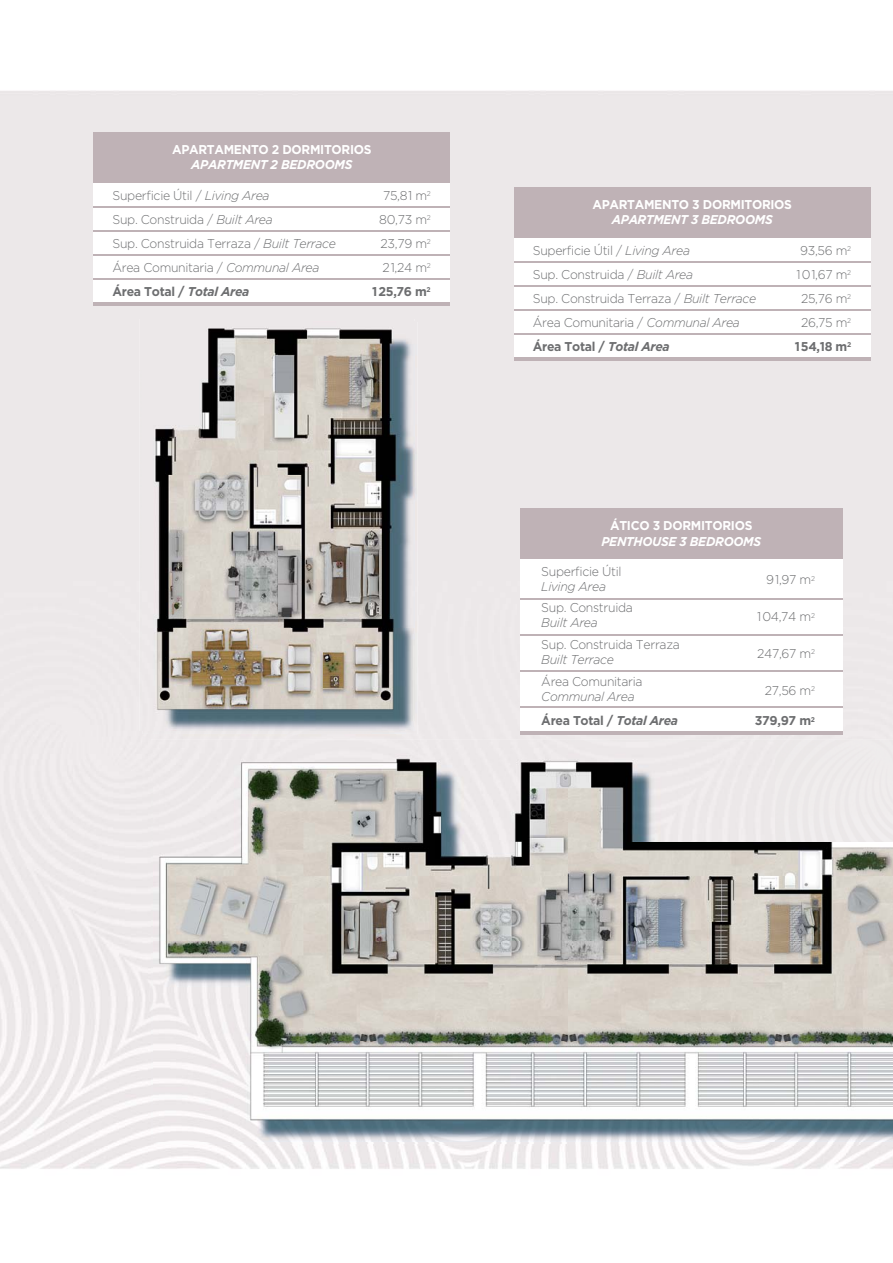
<style>
.page{position:relative;width:893px;height:1263px;background:#fff}
.page>*{position:absolute;margin:0;border:0;box-sizing:border-box;transform-origin:0 0}
.t1{font:300 12.75px/24px "Gotham";letter-spacing:-.025em;color:#6d6e70;scale:.96 1}
.t2{font:300 12.75px/24px "Gotham";letter-spacing:-.025em;color:#6d6e70;text-align:center}
.t3{font:700 12.75px "Gotham";letter-spacing:-.025em;color:#fff;scale:.95 1}
.t4{font:italic 300 12.75px/24px "Gotham";letter-spacing:-.025em;color:#6d6e70;scale:.96 1}
.t5{font:italic 700 12.75px "Gotham";letter-spacing:-.025em;color:#fff;scale:.95 1}
.t6{font:700 12.75px "Gotham";color:#6d6e70}
.s1{font-style:italic}
.s2{font-weight:700}
.s3{font-weight:700;font-style:italic}
.s4{font-weight:700;font-style:normal}
</style>
<div class="page">
<div style="left:520px;top:508px;width:323px;height:51px;background:#bfb2b6"></div>
<hr style="left:520px;top:598px;width:323px;height:1px;background:#bfb2b6">
<hr style="left:520px;top:634px;width:323px;height:1px;background:#bfb2b6">
<hr style="left:520px;top:670px;width:323px;height:2px;background:#bfb2b6">
<hr style="left:520px;top:706px;width:323px;height:2px;background:#bfb2b6">
<hr style="left:520px;top:732px;width:323px;height:3px;background:#bfb2b6">
<div style="left:514px;top:187px;width:356px;height:50px;background:#bfb2b6"></div>
<hr style="left:514px;top:262px;width:356px;height:1px;background:#bfb2b6">
<hr style="left:514px;top:286px;width:356px;height:1px;background:#bfb2b6">
<hr style="left:514px;top:309px;width:356px;height:2px;background:#bfb2b6">
<hr style="left:514px;top:333px;width:356px;height:2px;background:#bfb2b6">
<hr style="left:514px;top:357px;width:356px;height:3px;background:#bfb2b6">
<div style="left:93px;top:132px;width:357px;height:50px;background:#bfb2b6"></div>
<hr style="left:93px;top:207px;width:357px;height:1px;background:#bfb2b6">
<hr style="left:93px;top:231px;width:357px;height:1px;background:#bfb2b6">
<hr style="left:93px;top:254px;width:357px;height:2px;background:#bfb2b6">
<hr style="left:93px;top:278px;width:357px;height:2px;background:#bfb2b6">
<hr style="left:93px;top:302px;width:357px;height:3px;background:#bfb2b6">
<img style="left:143px;top:322px;width:272px;height:409px">
<img style="left:154px;top:744px;width:739px;height:400px">
<img style="left:151px;top:740px;width:416px;height:50px">
<img style="left:151px;top:790px;width:5px;height:351px">
<p class="t3" style="left:172px;top:145px;width:212px">APARTAMENTO 2 DORMITORIOS</p>
<p class="t5" style="left:191px;top:157px;width:171px">APARTMENT 2 BEDROOMS</p>
<p class="t1" style="left:113px;top:184px;width:234px">Superficie Útil / <span class="s1">Living Area<br></span>Sup. Construida / <span class="s1">Built Area<br></span>Sup. Construida Terraza / <span class="s1">Built Terrace<br></span>Área Comunitaria / <span class="s1">Communal Area<br></span><span class="s2">Área Total /</span> <span class="s3">Total Area</span></p>
<p class="t2" style="left:372px;top:184px;width:60px;text-align:right">75,81 m<sup>2<br></sup>80,73 m<sup>2<br></sup>23,79 m<sup>2<br></sup>21,24 m<sup>2<br></sup><span class="s2">125,76 m</span><sup>2</sup></p>
<p class="t3" style="left:592px;top:200px;width:212px">APARTAMENTO 3 DORMITORIOS</p>
<p class="t5" style="left:612px;top:212px;width:171px">APARTMENT 3 BEDROOMS</p>
<p class="t1" style="left:533px;top:239px;width:234px">Superficie Útil / <span class="s1">Living Area<br></span>Sup. Construida / <span class="s1">Built Area<br></span>Sup. Construida Terraza / <span class="s1">Built Terrace<br></span>Área Comunitaria / <span class="s1">Communal Area<br></span><span class="s2">Área Total /</span> <span class="s3">Total Area</span></p>
<p class="t2" style="left:795px;top:239px;width:58px">93,56 m<sup>2<br></sup>101,67 m<sup>2<br></sup>25,76 m<sup>2<br></sup>26,75 m<sup>2<br></sup><span class="s2">154,18 m</span><sup>2</sup></p>
<p class="t3" style="left:610px;top:521px;width:151px">ÁTICO 3 DORMITORIOS</p>
<p class="t5" style="left:601px;top:534px;width:170px">PENTHOUSE 3 BEDROOMS</p>
<p class="t1" style="left:541px;top:560px;width:85px">Superficie Útil</p>
<p class="t4" style="left:541px;top:575px;width:69px">Living Area</p>
<p class="t1" style="left:541px;top:597px;width:97px">Sup. Construida</p>
<p class="t4" style="left:541px;top:612px;width:60px">Built Area</p>
<p class="t1" style="left:541px;top:633px;width:146px">Sup. Construida Terraza</p>
<p class="t4" style="left:541px;top:648px;width:77px">Built Terrace</p>
<p class="t1" style="left:541px;top:670px;width:107px">Área Comunitaria</p>
<p class="t4" style="left:541px;top:685px;width:144px">Communal Area<br><span class="s4">Área Total /</span> <span class="s2">Total Area</span></p>
<p class="t2" style="left:766px;top:569px;width:50px">91,97 m<sup>2</sup></p>
<p class="t2" style="left:757px;top:605px;width:59px">104,74 m<sup>2</sup></p>
<p class="t2" style="left:757px;top:642px;width:59px">247,67 m<sup>2</sup></p>
<p class="t2" style="left:765px;top:679px;width:52px">27,56 m<sup>2</sup></p>
<p class="t6" style="left:755px;top:716px;width:62px">379,97 m<sup>2</sup></p>
</div>
